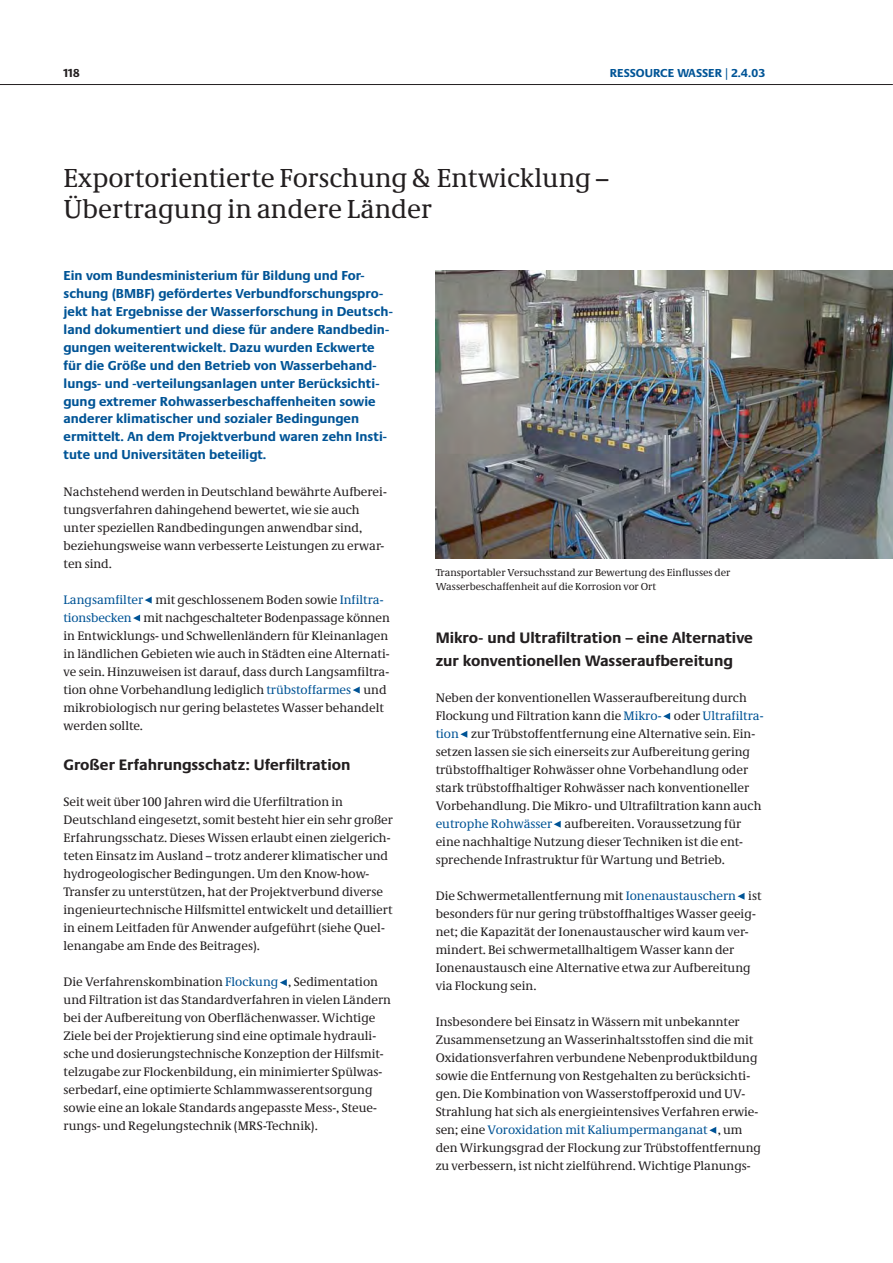
<style>
.page{position:relative;width:893px;height:1263px;background:#fff}
.page>*{position:absolute;margin:0;border:0;box-sizing:border-box;transform-origin:0 0}
.t1{font:27px/31.5px "Neue Demos";color:#231f20}
.t2{font:700 15.75px/22.5px "Neue Praxis";color:#231f20}
.t3{font:700 13.5px/18px "Neue Praxis";color:#005496}
.t4{font:12.75px/18px "Neue Demos";color:#231f20}
.t5{font:700 12px "Neue Praxis";letter-spacing:.005em;color:#005496}
.t6{font:700 12px "Neue Praxis";color:#231f20}
.t7{font:10.5px/13.5px "Neue Demos";color:#231f20}
.s1{color:#005496}
</style>
<div class="page">
<svg style="left:280px;top:979px;width:7px;height:7px"></svg>
<svg style="left:353px;top:687px;width:7px;height:7px"></svg>
<svg style="left:133px;top:615px;width:7px;height:7px"></svg>
<svg style="left:145px;top:597px;width:7px;height:7px"></svg>
<svg style="left:709px;top:1127px;width:7px;height:7px"></svg>
<svg style="left:737px;top:893px;width:7px;height:7px"></svg>
<svg style="left:554px;top:821px;width:7px;height:7px"></svg>
<svg style="left:460px;top:731px;width:7px;height:7px"></svg>
<svg style="left:663px;top:713px;width:7px;height:7px"></svg>
<hr style="left:0;top:84px;width:892px;height:1px;background:#231f20">
<img style="left:436px;top:270px;width:456px;height:288px">
<p class="t6" style="left:64px;top:68px;width:18px">118</p>
<p class="t5" style="left:610px;top:68px;width:157px">RESSOURCE WASSER | 2.4.03</p>
<h1 class="t1" style="left:64px;top:165px;width:547px">Exportorientierte Forschung &amp; Entwicklung –<br>Übertragung in andere Länder</h1>
<p class="t3" style="left:64px;top:267px;width:331px">Ein vom Bundesministerium für Bildung und For&shy;schung (BMBF) gefördertes Verbundforschungspro&shy;jekt hat Ergebnisse der Wasserforschung in Deutsch&shy;land dokumentiert und diese für andere Randbedin&shy;gungen weiterentwickelt. Dazu wurden Eckwerte für die Größe und den Betrieb von Wasserbehand&shy;lungs- und -verteilungsanlagen unter Berücksichti&shy;gung extremer Rohwasserbeschaffenheiten sowie anderer klimatischer und sozialer Bedingungen ermittelt. An dem Projektverbund waren zehn Insti&shy;tute und Universitäten beteiligt.</p>
<p class="t4" style="left:64px;top:483px;width:325px">Nachstehend werden in Deutschland bewährte Aufberei&shy;tungsverfahren dahingehend bewertet, wie sie auch unter speziellen Randbedingungen anwendbar sind, beziehungsweise wann verbesserte Leistungen zu erwar&shy;ten sind.</p>
<p class="t4" style="left:64px;top:591px;width:328px"><span class="s1">Langsamfilter</span> mit geschlossenem Boden sowie <span class="s1">Infiltra&shy;tionsbecken</span> mit nachgeschalteter Bodenpassage können in Entwicklungs- und Schwellenländern für Kleinanlagen in ländlichen Gebieten wie auch in Städten eine Alternati&shy;ve sein. Hinzuweisen ist darauf, dass durch Langsamfiltra&shy;tion ohne Vorbehandlung lediglich <span class="s1">trübstoffarmes</span> und mikrobiologisch nur gering belastetes Wasser behandelt werden sollte.</p>
<p class="t2" style="left:64px;top:755px;width:288px">Großer Erfahrungsschatz: Uferfiltration</p>
<p class="t4" style="left:64px;top:794px;width:331px">Seit weit über 100 Jahren wird die Uferfiltration in Deutschland eingesetzt, somit besteht hier ein sehr großer Erfahrungsschatz. Dieses Wissen erlaubt einen zielgerich&shy;teten Einsatz im Ausland – trotz anderer klimatischer und hydrogeologischer Bedingungen. Um den Know-how-Transfer zu unterstützen, hat der Projektverbund diverse ingenieurtechnische Hilfsmittel entwickelt und detailliert in einem Leitfaden für Anwender aufgeführt (siehe Quel&shy;lenangabe am Ende des Beitrages).</p>
<p class="t4" style="left:64px;top:974px;width:329px">Die Verfahrenskombination <span class="s1">Flockung</span> , Sedimentation und Filtration ist das Standardverfahren in vielen Ländern bei der Aufbereitung von Oberflächenwasser. Wichtige Ziele bei der Projektierung sind eine optimale hydrauli&shy;sche und dosierungstechnische Konzeption der Hilfsmit&shy;telzugabe zur Flockenbildung, ein minimierter Spülwas&shy;serbedarf, eine optimierte Schlammwasserentsorgung sowie eine an lokale Standards angepasste Mess-, Steue&shy;rungs- und Regelungstechnik (MRS-Technik).</p>
<p class="t7" style="left:436px;top:567px;width:296px">Transportabler Versuchsstand zur Bewertung des Einflusses der<br>Wasserbeschaffenheit auf die Korrosion vor Ort</p>
<p class="t2" style="left:436px;top:628px;width:319px">Mikro- und Ultrafiltration – eine Alternative zur konventionellen Wasseraufbereitung</p>
<p class="t4" style="left:436px;top:690px;width:329px">Neben der konventionellen Wasseraufbereitung durch Flockung und Filtration kann die <span class="s1">Mikro-</span> oder <span class="s1">Ultrafiltra&shy;tion</span> zur Trübstoffentfernung eine Alternative sein. Ein&shy;setzen lassen sie sich einerseits zur Aufbereitung gering trübstoffhaltiger Rohwässer ohne Vorbehandlung oder stark trübstoffhaltiger Rohwässer nach konventioneller Vorbehandlung. Die Mikro- und Ultrafiltration kann auch <span class="s1">eutrophe Rohwässer</span> aufbereiten. Voraussetzung für eine nachhaltige Nutzung dieser Techniken ist die ent&shy;sprechende Infrastruktur für Wartung und Betrieb.</p>
<p class="t4" style="left:436px;top:888px;width:327px">Die Schwermetallentfernung mit <span class="s1">Ionenaustauschern</span> ist besonders für nur gering trübstoffhaltiges Wasser geeig&shy;net; die Kapazität der Ionenaustauscher wird kaum ver&shy;mindert. Bei schwermetallhaltigem Wasser kann der Ionenaustausch eine Alternative etwa zur Aufbereitung via Flockung sein.</p>
<p class="t4" style="left:436px;top:1014px;width:327px">Insbesondere bei Einsatz in Wässern mit unbekannter Zusammensetzung an Wasserinhaltsstoffen sind die mit Oxidationsverfahren verbundene Nebenproduktbildung sowie die Entfernung von Restgehalten zu berücksichti&shy;gen. Die Kombination von Wasserstoffperoxid und UV-Strahlung hat sich als energieintensives Verfahren erwie&shy;sen; eine <span class="s1">Voroxidation mit Kaliumpermanganat</span> , um den Wirkungsgrad der Flockung zur Trübstoffentfernung zu verbessern, ist nicht zielführend. Wichtige Planungs-</p>
</div>
